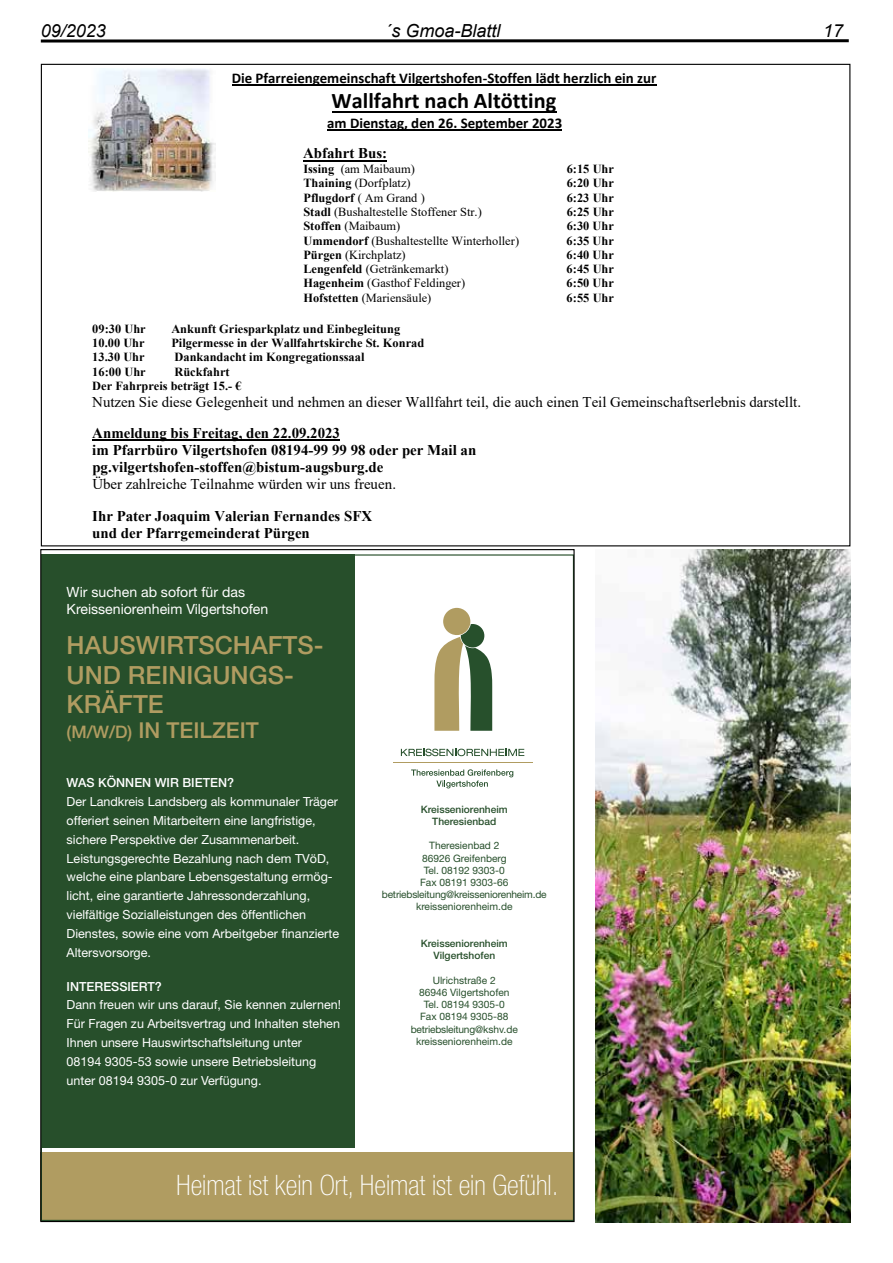
<style>
.page{position:relative;width:893px;height:1263px;background:#fff}
.page>*{position:absolute;margin:0;border:0;box-sizing:border-box;transform-origin:0 0}
.t1{font:100 condensed 28.2px "Helvetica Neue";color:#fff}
.t2{font:500 25.05px/29.7px "Helvetica Neue";color:#b09c61}
.t3{font:700 22.35px "Calibri";color:#000}
.t4{font:500 21.9px "Helvetica Neue";color:#b09c61}
.t5{font:italic 18px "Arial";color:#000}
.t6{font:700 14.85px/17.1px "Times New Roman";color:#000}
.t7{font:14.85px "Times New Roman";color:#000}
.t8{font:700 14.85px "Calibri";color:#000}
.t9{font:14.1px/17px "Helvetica Neue";color:#fff}
.t10{font:12.6px/18.8px "Helvetica Neue";color:#fff}
.t11{font:500 12.6px "Helvetica Neue";color:#fff}
.t12{font:700 12.3px/14.2px "Times New Roman";color:#000}
.t13{font:12.3px "Times New Roman";color:#000}
.t14{font:10.2px/12.3px "Helvetica Neue";color:#274f2b;text-align:center}
.t15{font:500 10.2px/12.3px "Helvetica Neue";color:#274f2b;text-align:center}
.s1{font-weight:700}
.s2{font-weight:400}
.s3{font-size:17.25px}
</style>
<div class="page">
<svg style="left:41px;top:39px;width:808px;height:4px;background:#3f3f3f"></svg>
<img style="left:89px;top:69px;width:126px;height:123px">
<hr style="left:232px;top:85px;width:424px;height:1px;background:#000">
<hr style="left:332px;top:111px;width:224px;height:1px;background:#000">
<hr style="left:327px;top:130px;width:235px;height:1px;background:#000">
<hr style="left:303px;top:160px;width:84px;height:1px;background:#000">
<hr style="left:92px;top:440px;width:248px;height:1px;background:#000">
<div style="left:41px;top:554px;width:314px;height:594px;background:#274f2b"></div>
<div style="left:41px;top:1152px;width:533px;height:69px;background:#b09c61"></div>
<svg style="left:401px;top:749px;width:123px;height:7px"></svg>
<svg style="left:411px;top:769px;width:102px;height:19px"></svg>
<hr style="left:394px;top:763px;width:139px;height:1px;background:#b09c61">
<svg style="left:434px;top:608px;width:58px;height:123px"></svg>
<img style="left:595px;top:549px;width:255px;height:673px">
<h3 class="t5" style="left:41px;top:19px;width:67px">09/2023</h3>
<h3 class="t5" style="left:385px;top:19px;width:117px">´s Gmoa-Blattl</h3>
<h3 class="t5" style="left:823px;top:19px;width:22px">17</h3>
<p class="t8" style="left:232px;top:67px;width:426px">Die Pfarreiengemeinschaft Vilgertshofen-Stoffen lädt herzlich ein zur</p>
<h3 class="t3" style="left:332px;top:85px;width:226px">Wallfahrt nach Altötting</h3>
<p class="t8" style="left:327px;top:113px;width:237px">am Dienstag, den 26. September 2023</p>
<p class="t6" style="left:303px;top:144px;width:85px">Abfahrt Bus:</p>
<p class="t13" style="left:303px;top:160px;width:113px"><span class="s1">Issing</span> (am Maibaum)</p>
<p class="t12" style="left:567px;top:162px;width:49px">6:15 Uhr</p>
<p class="t13" style="left:303px;top:175px;width:109px"><span class="s1">Thaining</span> (Dorfplatz)</p>
<p class="t12" style="left:567px;top:176px;width:49px">6:20 Uhr</p>
<p class="t12" style="left:303px;top:190px;width:123px">Pflugdorf <span class="s2">( Am Grand )</span></p>
<p class="t12" style="left:567px;top:190px;width:49px">6:23 Uhr</p>
<p class="t13" style="left:303px;top:203px;width:180px"><span class="s1">Stadl</span> (Bushaltestelle Stoffener Str.)</p>
<p class="t12" style="left:567px;top:204px;width:49px">6:25 Uhr</p>
<p class="t13" style="left:303px;top:218px;width:98px"><span class="s1">Stoffen</span> (Maibaum)</p>
<p class="t12" style="left:567px;top:219px;width:49px">6:30 Uhr</p>
<p class="t13" style="left:303px;top:232px;width:217px"><span class="s1">Ummendorf</span> (Bushaltestellte Winterholler)</p>
<p class="t12" style="left:567px;top:233px;width:49px">6:35 Uhr</p>
<p class="t13" style="left:303px;top:246px;width:104px"><span class="s1">Pürgen</span> (Kirchplatz)</p>
<p class="t12" style="left:567px;top:247px;width:49px">6:40 Uhr</p>
<p class="t13" style="left:303px;top:260px;width:147px"><span class="s1">Lengenfeld</span> (Getränkemarkt)</p>
<p class="t12" style="left:567px;top:261px;width:49px">6:45 Uhr</p>
<p class="t13" style="left:303px;top:275px;width:163px"><span class="s1">Hagenheim</span> (Gasthof Feldinger)</p>
<p class="t12" style="left:567px;top:276px;width:49px">6:50 Uhr</p>
<p class="t13" style="left:303px;top:289px;width:129px"><span class="s1">Hofstetten</span> (Mariensäule)</p>
<p class="t12" style="left:567px;top:290px;width:49px">6:55 Uhr</p>
<p class="t12" style="left:92px;top:321px;width:55px">09:30 Uhr</p>
<p class="t12" style="left:171px;top:321px;width:230px">Ankunft Griesparkplatz und Einbegleitung</p>
<p class="t12" style="left:92px;top:336px;width:54px">10.00 Uhr</p>
<p class="t12" style="left:171px;top:336px;width:254px">Pilgermesse in der Wallfahrtskirche St. Konrad</p>
<p class="t12" style="left:92px;top:350px;width:54px">13.30 Uhr</p>
<p class="t12" style="left:175px;top:350px;width:191px">Dankandacht im Kongregationssaal</p>
<p class="t12" style="left:92px;top:364px;width:55px">16:00 Uhr</p>
<p class="t12" style="left:92px;top:364px;width:151px;text-indent:82px">Rückfahrt<br>Der Fahrpreis beträgt 15.- €</p>
<p class="t7" style="left:92px;top:391px;width:710px">Nutzen Sie diese Gelegenheit und nehmen an dieser Wallfahrt teil, die auch einen Teil Gemeinschaftserlebnis darstellt.</p>
<p class="t6" style="left:92px;top:424px;width:385px">Anmeldung bis Freitag, den 22.09.2023<br>im Pfarrbüro Vilgertshofen 08194-99 99 98 oder per Mail an pg.vilgertshofen-stoffen@bistum-augsburg.de</p>
<p class="t7" style="left:92px;top:474px;width:305px">Über zahlreiche Teilnahme würden wir uns freuen.</p>
<p class="t6" style="left:92px;top:507px;width:281px">Ihr Pater Joaquim Valerian Fernandes SFX und der Pfarrgemeinderat Pürgen</p>
<p class="t9" style="left:67px;top:584px;width:203px">Wir suchen ab sofort für das<br>Kreisseniorenheim Vilgertshofen</p>
<h2 class="t2" style="left:67px;top:630px;width:258px">HAUSWIRTSCHAFTS-<br>UND REINIGUNGS-<br>KRÄFTE</h2>
<h3 class="t4" style="left:67px;top:717px;width:194px"><span class="s3">(M/W/D)</span> IN TEILZEIT</h3>
<p class="t11" style="left:67px;top:775px;width:169px">WAS KÖNNEN WIR BIETEN?</p>
<p class="t10" style="left:67px;top:792px;width:274px">Der Landkreis Landsberg als kommunaler Träger offeriert seinen Mitarbeitern eine langfristige, sichere Perspektive der Zusammenarbeit.<br>Leistungsgerechte Bezahlung nach dem TVöD, welche eine planbare Lebensgestaltung ermög&shy;licht, eine garantierte Jahressonderzahlung, vielfältige Sozialleistungen des öffentlichen Dienstes, sowie eine vom Arbeitgeber finanzierte Altersvorsorge.</p>
<p class="t11" style="left:67px;top:978px;width:97px">INTERESSIERT?</p>
<p class="t10" style="left:67px;top:995px;width:276px">Dann freuen wir uns darauf, Sie kennen zulernen!<br>Für Fragen zu Arbeitsvertrag und Inhalten stehen Ihnen unsere Hauswirtschaftsleitung unter<br>08194 9305-53 sowie unsere Betriebsleitung unter 08194 9305-0 zur Verfügung.</p>
<p class="t15" style="left:421px;top:803px;width:88px">Kreisseniorenheim<br>Theresienbad</p>
<p class="t14" style="left:382px;top:839px;width:166px">Theresienbad 2<br>86926 Greifenberg<br>Tel. 08192 9303-0<br>Fax 08191 9303-66 betriebsleitung@kreisseniorenheim.de kreisseniorenheim.de</p>
<p class="t15" style="left:421px;top:937px;width:88px">Kreisseniorenheim<br>Vilgertshofen</p>
<p class="t14" style="left:411px;top:974px;width:109px">Ulrichstraße 2<br>86946 Vilgertshofen<br>Tel. 08194 9305-0<br>Fax 08194 9305-88 betriebsleitung@kshv.de kreisseniorenheim.de</p>
<h1 class="t1" style="left:176px;top:1169px;width:384px">Heimat ist kein Ort, Heimat ist ein Gefühl.</h1>
</div>
